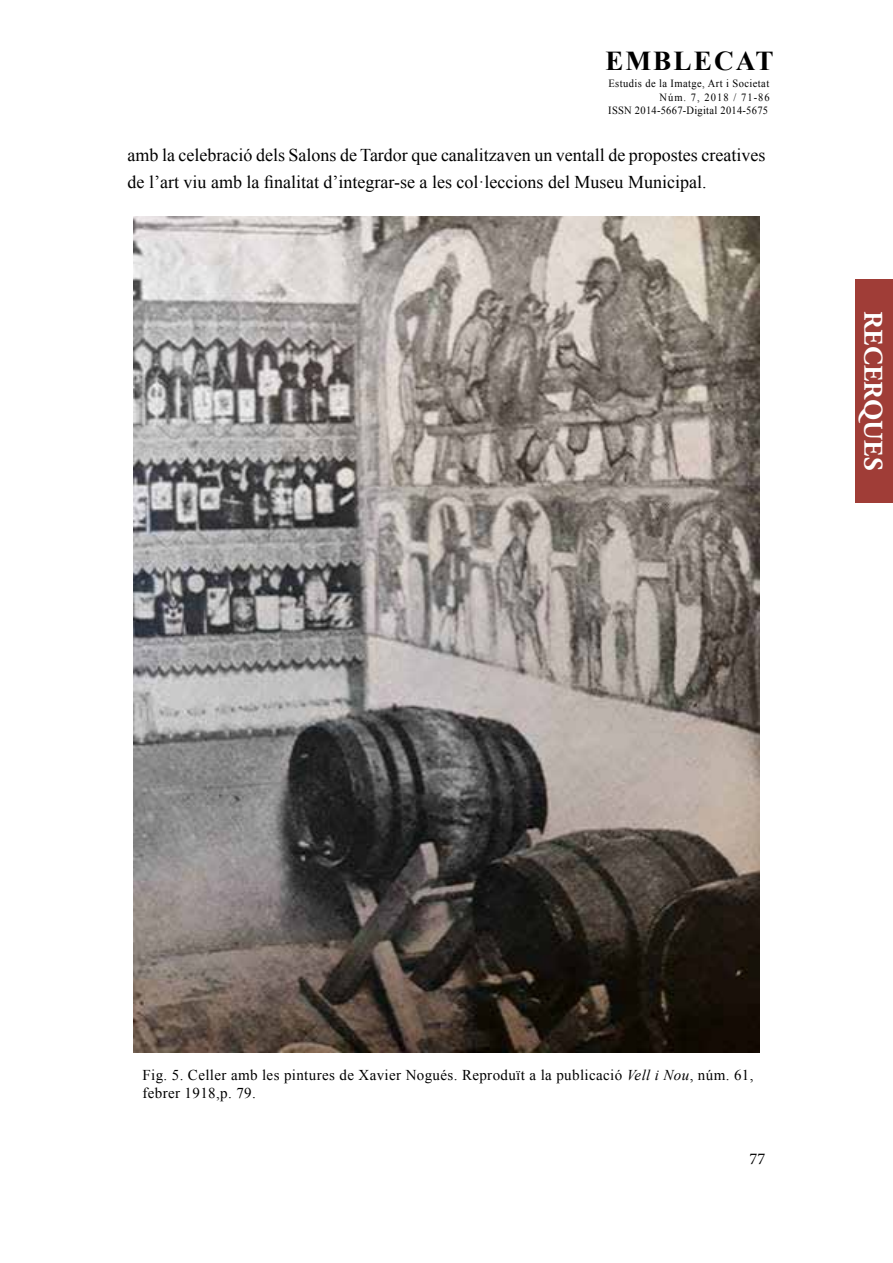
<style>
.page{position:relative;width:893px;height:1263px;background:#fff}
.page>*{position:absolute;margin:0;border:0;box-sizing:border-box;transform-origin:0 0}
.t1{font:700 27.3px "Times New Roman";letter-spacing:.075em;color:#000}
.t2{font:700 27px "Adobe Garamond Pro";letter-spacing:.015em;color:#fff}
.t3{font:18px/27px "Times New Roman";color:#000}
.t4{font:16.5px "Minion Pro";color:#000}
.t5{font:15px/18px "Times New Roman";letter-spacing:.025em;color:#000}
.t6{font:10.95px/13.5px "Times New Roman";letter-spacing:.04em;color:#000;text-align:right;scale:.95 1}
.s1{font-style:italic}
</style>
<div class="page">
<div style="left:855px;top:279px;width:38px;height:223px;background:#a03d37"></div>
<img style="left:133px;top:217px;width:627px;height:835px">
<h1 class="t1" style="left:605px;top:42px;width:170px">EMBLECAT</h1>
<p class="t6" style="left:608px;top:77px;width:171px">Estudis de la Imatge, Art i Societat<br>Núm. 7, 2018 / 71-86<br>ISSN 2014-5667-Digital 2014-5675</p>
<p class="t3" style="left:128px;top:141px;width:639px">amb la celebració dels Salons de Tardor que canalitzaven un ventall de propostes creatives de l’art viu amb la finalitat d’integrar-se a les col·leccions del Museu Municipal.</p>
<h2 class="t2" style="left:889px;top:311px;width:161px;rotate:90deg">RECERQUES</h2>
<p class="t5" style="left:142px;top:1066px;width:612px">Fig. 5. Celler amb les pintures de Xavier Nogués. Reproduït a la publicació <span class="s1">Vell i Nou</span>, núm. 61, febrer 1918,p. 79.</p>
<p class="t4" style="left:750px;top:1148px;width:17px">77</p>
</div>
